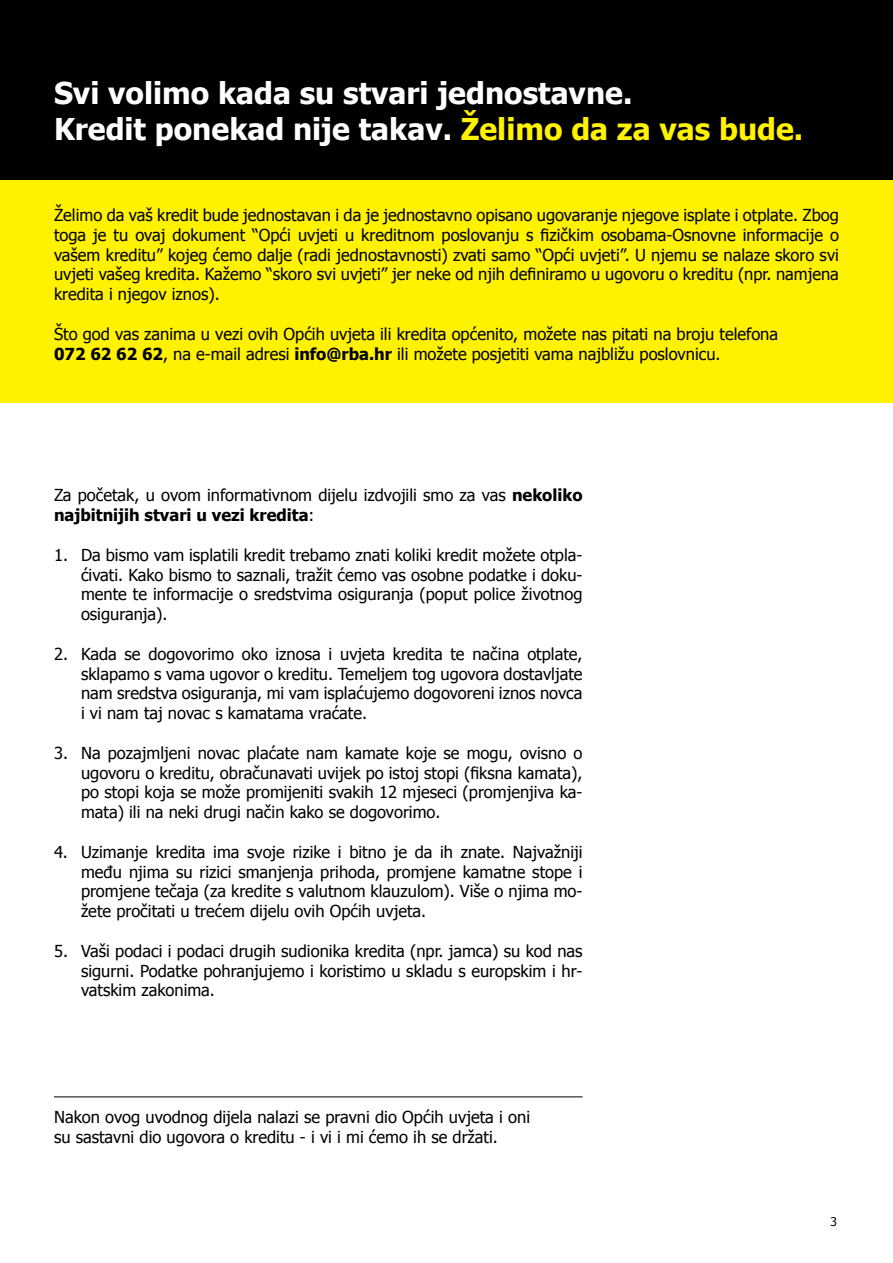
<style>
.page{position:relative;width:893px;height:1263px;background:#fff}
.page>*{position:absolute;margin:0;border:0;box-sizing:border-box;transform-origin:0 0}
.t1{font:700 30px/36px "Tahoma";color:#fff}
.t2{font:16.5px/19.8px "Tahoma";color:#000;text-align:justify}
.t3{font:12px "Tahoma";color:#000}
.s1{color:#fff200}
.s2{font-weight:700}
</style>
<div class="page">
<div style="left:1px;top:0;width:892px;height:181px;background:#000"></div>
<div style="left:1px;top:181px;width:892px;height:222px;background:#fff200"></div>
<hr style="left:54px;top:1096px;width:529px;height:1px;background:#000">
<h1 class="t1" style="left:54px;top:73px;width:751px">Svi volimo kada su stvari jednostavne.<br>Kredit ponekad nije takav. <span class="s1">Želimo da za vas bude.</span></h1>
<p class="t2" style="left:54px;top:204px;width:786px">Želimo da vaš kredit bude jednostavan i da je jednostavno opisano ugovaranje njegove isplate i otplate. Zbog toga je tu ovaj dokument “Opći uvjeti u kreditnom poslovanju s fizičkim osobama-Osnovne informacije o vašem kreditu” kojeg ćemo dalje (radi jednostavnosti) zvati samo “Opći uvjeti”. U njemu se nalaze skoro svi uvjeti vašeg kredita. Kažemo “skoro svi uvjeti” jer neke od njih definiramo u ugovoru o kreditu (npr. namjena kredita i njegov iznos).</p>
<p class="t2" style="left:54px;top:323px;width:726px">Što god vas zanima u vezi ovih Općih uvjeta ili kredita općenito, možete nas pitati na broju telefona<br><span class="s2">072 62 62 62</span>, na e-mail adresi <span class="s2">info@rba.hr</span> ili možete posjetiti vama najbližu poslovnicu.</p>
<p class="t2" style="left:54px;top:485px;width:530px">Za početak, u ovom informativnom dijelu izdvojili smo za vas <span class="s2">nekoliko najbitnijih stvari u vezi kredita</span>:</p>
<p class="t2" style="left:81px;top:544px;width:503px;text-indent:-27px">1. Da bismo vam isplatili kredit trebamo znati koliki kredit možete otpla&shy;ćivati. Kako bismo to saznali, tražit ćemo vas osobne podatke i doku&shy;mente te informacije o sredstvima osiguranja (poput police životnog osiguranja).</p>
<p class="t2" style="left:81px;top:643px;width:503px;text-indent:-27px">2. Kada se dogovorimo oko iznosa i uvjeta kredita te načina otplate, sklapamo s vama ugovor o kreditu. Temeljem tog ugovora dostavljate nam sredstva osiguranja, mi vam isplaćujemo dogovoreni iznos novca i vi nam taj novac s kamatama vraćate.</p>
<p class="t2" style="left:81px;top:742px;width:503px;text-indent:-27px">3. Na pozajmljeni novac plaćate nam kamate koje se mogu, ovisno o ugovoru o kreditu, obračunavati uvijek po istoj stopi (fiksna kamata), po stopi koja se može promijeniti svakih 12 mjeseci (promjenjiva ka&shy;mata) ili na neki drugi način kako se dogovorimo.</p>
<p class="t2" style="left:81px;top:841px;width:503px;text-indent:-27px">4. Uzimanje kredita ima svoje rizike i bitno je da ih znate. Najvažniji među njima su rizici smanjenja prihoda, promjene kamatne stope i promjene tečaja (za kredite s valutnom klauzulom). Više o njima mo&shy;žete pročitati u trećem dijelu ovih Općih uvjeta.</p>
<p class="t2" style="left:81px;top:940px;width:503px;text-indent:-27px">5. Vaši podaci i podaci drugih sudionika kredita (npr. jamca) su kod nas sigurni. Podatke pohranjujemo i koristimo u skladu s europskim i hr&shy;vatskim zakonima.</p>
<p class="t2" style="left:54px;top:1107px;width:478px">Nakon ovog uvodnog dijela nalazi se pravni dio Općih uvjeta i oni su sastavni dio ugovora o kreditu - i vi i mi ćemo ih se držati.</p>
<p class="t3" style="left:830px;top:1213px;width:8px">3</p>
</div>
